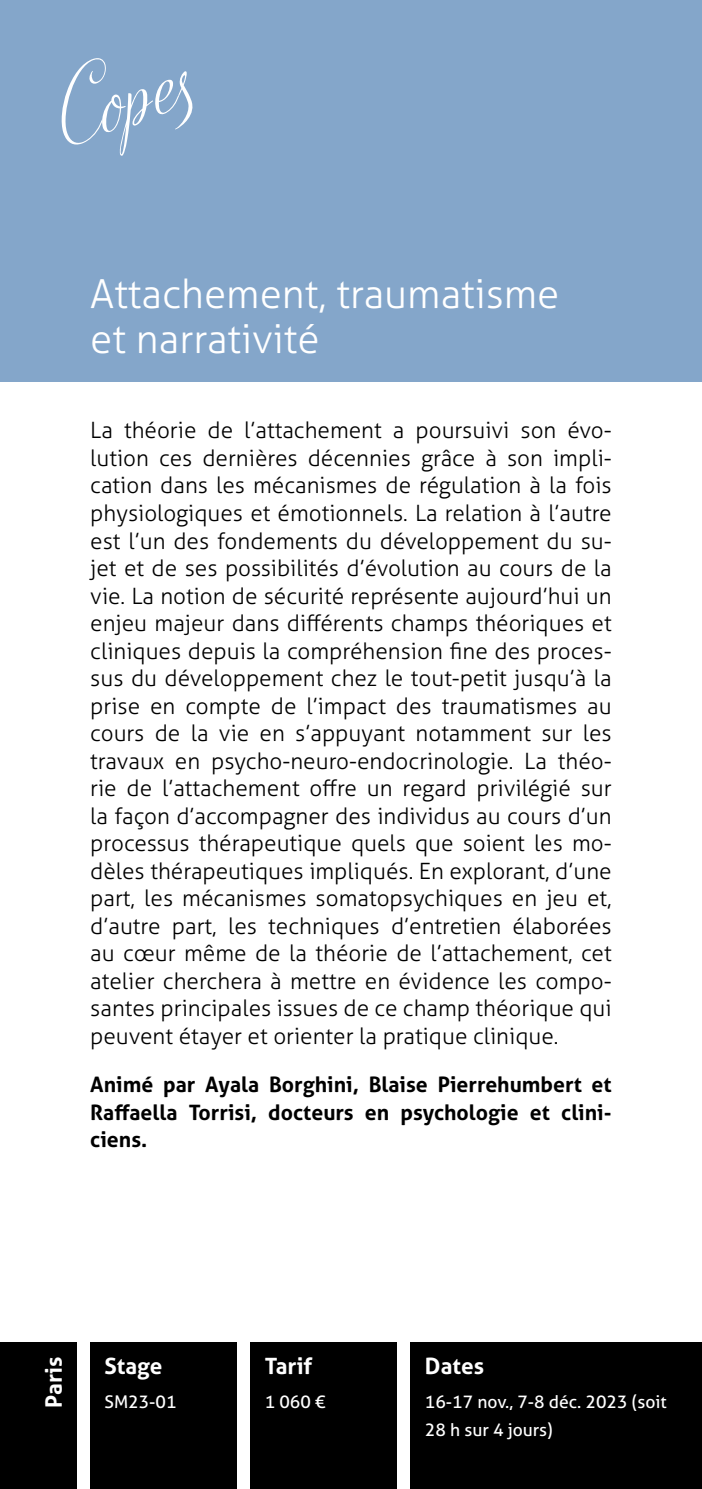
<style>
.page{position:relative;width:702px;height:1489px;background:#fff}
.page>*{position:absolute;margin:0;border:0;box-sizing:border-box;transform-origin:0 0}
.t1{font:300 40px/45px "Aller";color:#fff}
.t2{font:300 22.5px/27.5px "Aller";color:#000;text-align:justify}
.t3{font:700 22.5px "Aller";color:#fff}
.t4{font:700 21.25px/27.5px "Aller";color:#000;text-align:justify}
.t5{font:17.5px/27.5px "Aller";color:#fff}
</style>
<div class="page">
<div style="left:0;top:0;width:702px;height:381px;background:#84a6ca"></div>
<svg style="left:61px;top:58px;width:132px;height:98px"></svg>
<div style="left:0;top:1342px;width:76px;height:146px;background:#000"></div>
<div style="left:90px;top:1342px;width:146px;height:146px;background:#000"></div>
<div style="left:250px;top:1342px;width:146px;height:146px;background:#000"></div>
<div style="left:411px;top:1342px;width:291px;height:146px;background:#000"></div>
<h1 class="t1" style="left:90px;top:271px;width:470px">Attachement, traumatisme et narrativité</h1>
<p class="t2" style="left:90px;top:417px;width:523px">La théorie de l’attachement a poursuivi son évo&shy;lution ces dernières décennies grâce à son impli&shy;cation dans les mécanismes de régulation à la fois physiologiques et émotionnels. La relation à l’autre est l’un des fondements du développement du su&shy;jet et de ses possibilités d’évolution au cours de la vie. La notion de sécurité représente aujourd’hui un enjeu majeur dans différents champs théoriques et cliniques depuis la compréhension fine des proces&shy;sus du développement chez le tout-petit jusqu’à la prise en compte de l’impact des traumatismes au cours de la vie en s’appuyant notamment sur les travaux en psycho-neuro-endocrinologie. La théo&shy;rie de l’attachement offre un regard privilégié sur la façon d’accompagner des individus au cours d’un processus thérapeutique quels que soient les mo&shy;dèles thérapeutiques impliqués. En explorant, d’une part, les mécanismes somatopsychiques en jeu et, d’autre part, les techniques d’entretien élaborées au cœur même de la théorie de l’attachement, cet atelier cherchera à mettre en évidence les compo&shy;santes principales issues de ce champ théorique qui peuvent étayer et orienter la pratique clinique.</p>
<p class="t4" style="left:90px;top:1070px;width:523px">Animé par Ayala Borghini, Blaise Pierrehumbert et Raffaella Torrisi, docteurs en psychologie et clini&shy;ciens.</p>
<p class="t3" style="left:40px;top:1407px;width:52px;rotate:-90deg">Paris</p>
<p class="t3" style="left:104px;top:1351px;width:59px">Stage</p>
<p class="t5" style="left:104px;top:1388px;width:74px">SM23-01</p>
<p class="t3" style="left:265px;top:1351px;width:49px">Tarif</p>
<p class="t5" style="left:265px;top:1388px;width:62px">1 060 €</p>
<p class="t3" style="left:425px;top:1351px;width:61px">Dates</p>
<p class="t5" style="left:425px;top:1388px;width:243px">16‑17 nov., 7‑8 déc. 2023 (soit<br>28 h sur 4 jours)</p>
</div>
